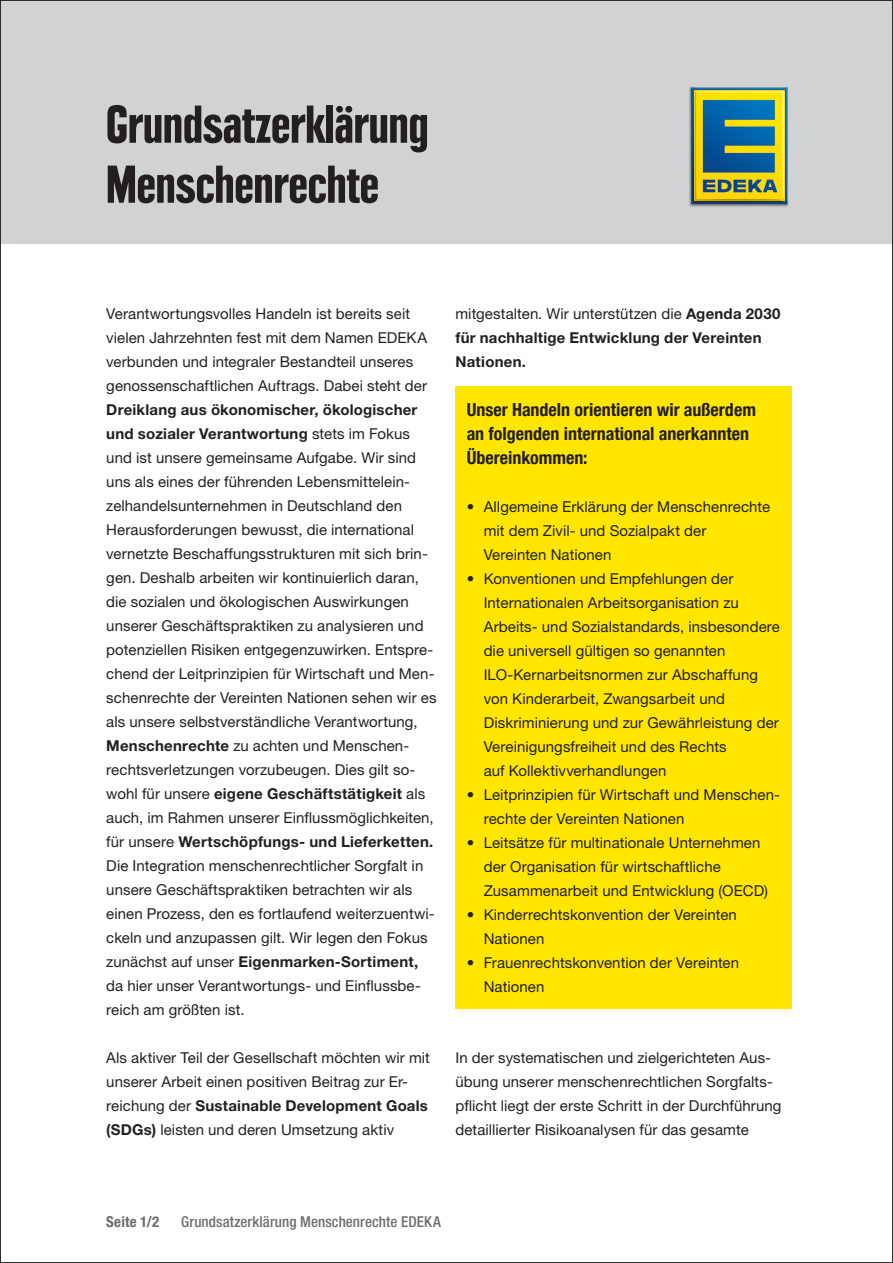
<style>
.page{position:relative;width:893px;height:1263px;background:#fff}
.page>*{position:absolute;margin:0;border:0;box-sizing:border-box;transform-origin:0 0}
.t1{font:900 condensed 52.5px/60px "Plak Com";letter-spacing:.01em;color:#231f20}
.t2{font:700 condensed 18px/24px "Helvetica Neue LT Com";color:#231f20}
.t3{font:15px/24px "Helvetica Neue LT Std";letter-spacing:.005em;color:#231f20}
.t4{font:700 15px/24px "Helvetica Neue LT Std";letter-spacing:.015em;color:#231f20}
.t5{font:500 condensed 15px "Helvetica Neue LT Com";letter-spacing:.005em;color:#6c6d70}
.t6{font:700 condensed 15px "Helvetica Neue LT Com";letter-spacing:.01em;color:#6c6d70}
.s1{font-weight:700}
.s2{font-weight:400}
</style>
<div class="page">
<div style="left:0;top:0;width:893px;height:243px;background:#d1d2d4"></div>
<img style="left:689px;top:86px;width:100px;height:121px">
<div style="left:455px;top:386px;width:337px;height:623px;background:#ffe601"></div>
<h1 class="t1" style="left:106px;top:95px;width:324px">Grundsatzerklärung<br>Menschenrechte</h1>
<p class="t3" style="left:106px;top:302px;width:322px">Verantwortungsvolles Handeln ist bereits seit vielen Jahrzehnten fest mit dem Namen EDEKA verbunden und integraler Bestandteil unseres genossenschaftlichen Auftrags. Dabei steht der</p>
<p class="t3" style="left:106px;top:398px;width:332px"><span class="s1">Dreiklang aus ökonomischer, ökologischer und sozialer Verantwortung</span> stets im Fokus und ist unsere gemeinsame Aufgabe. Wir sind uns als eines der führenden Lebensmittelein&shy;zelhandelsunternehmen in Deutschland den Herausforderungen bewusst, die international vernetzte Beschaffungsstrukturen mit sich brin&shy;gen. Deshalb arbeiten wir kontinuierlich daran, die sozialen und ökologischen Auswirkungen unserer Geschäftspraktiken zu analysieren und potenziellen Risiken entgegenzuwirken. Entspre&shy;chend der Leitprinzipien für Wirtschaft und Men&shy;schenrechte der Vereinten Nationen sehen wir es als unsere selbstverständliche Verantwortung, <span class="s1">Menschenrechte</span> zu achten und Menschen&shy;rechtsverletzungen vorzubeugen. Dies gilt so&shy;wohl für unsere <span class="s1">eigene Geschäftstätigkeit</span> als auch, im Rahmen unserer Einflussmöglichkeiten, für unsere <span class="s1">Wertschöpfungs- und Lieferketten.<br></span>Die Integration menschenrechtlicher Sorgfalt in unsere Geschäftspraktiken betrachten wir als einen Prozess, den es fortlaufend weiterzuentwi&shy;ckeln und anzupassen gilt. Wir legen den Fokus zunächst auf unser <span class="s1">Eigenmarken-Sortiment, </span>da hier unser Verantwortungs- und Einflussbe&shy;reich am größten ist.</p>
<p class="t3" style="left:106px;top:1046px;width:325px">Als aktiver Teil der Gesellschaft möchten wir mit unserer Arbeit einen positiven Beitrag zur Er&shy;reichung der <span class="s1">Sustainable Development Goals (SDGs)</span> leisten und deren Umsetzung aktiv</p>
<p class="t4" style="left:455px;top:301px;width:326px"><span class="s2">mitgestalten. Wir unterstützen die</span> Agenda 2030 für nachhaltige Entwicklung der Vereinten<br>Nationen.</p>
<p class="t2" style="left:467px;top:397px;width:291px">Unser Handeln orientieren wir außerdem an folgenden international anerkannten<br>Übereinkommen:</p>
<p class="t3" style="left:484px;top:494px;width:288px;text-indent:-17px">• Allgemeine Erklärung der Menschenrechte mit dem Zivil- und Sozialpakt der<br>Vereinten Nationen</p>
<p class="t3" style="left:484px;top:566px;width:298px;text-indent:-17px">• Konventionen und Empfehlungen der Internationalen Arbeitsorganisation zu Arbeits- und Sozialstandards, insbesondere die universell gültigen so genannten ILO-Kernarbeitsnormen zur Abschaffung von Kinderarbeit, Zwangsarbeit und Diskriminierung und zur Gewährleistung der Vereinigungsfreiheit und des Rechts<br>auf Kollektivverhandlungen</p>
<p class="t3" style="left:484px;top:782px;width:298px;text-indent:-17px">• Leitprinzipien für Wirtschaft und Menschen&shy;rechte der Vereinten Nationen</p>
<p class="t3" style="left:484px;top:830px;width:286px;text-indent:-17px">• Leitsätze für multinationale Unternehmen der Organisation für wirtschaftliche<br>Zusammenarbeit und Entwicklung (OECD)</p>
<p class="t3" style="left:484px;top:902px;width:255px;text-indent:-17px">• Kinderrechtskonvention der Vereinten<br>Nationen</p>
<p class="t3" style="left:484px;top:950px;width:257px;text-indent:-17px">• Frauenrechtskonvention der Vereinten<br>Nationen</p>
<p class="t3" style="left:455px;top:1046px;width:328px">In der systematischen und zielgerichteten Aus&shy;übung unserer menschenrechtlichen Sorgfalts&shy;pflicht liegt der erste Schritt in der Durchführung detaillierter Risikoanalysen für das gesamte</p>
<p class="t6" style="left:106px;top:1212px;width:55px">Seite 1/2</p>
<p class="t5" style="left:181px;top:1212px;width:261px">Grundsatzerklärung Menschenrechte EDEKA</p>
</div>
